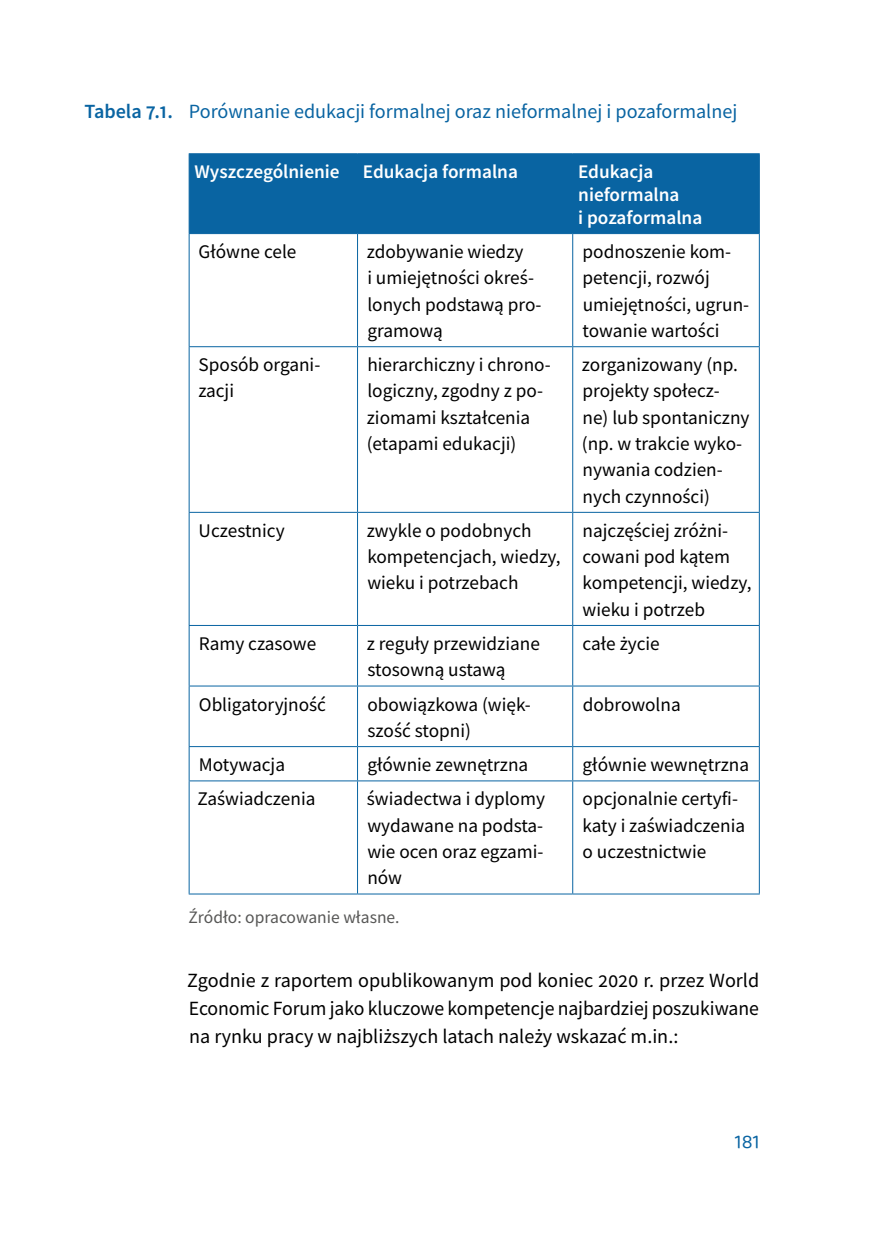
<style>
.page{position:relative;width:874px;height:1241px;background:#fff}
.page>*{position:absolute;margin:0;border:0;box-sizing:border-box;transform-origin:0 0}
.t1{font:20.12px/28px "Source Sans Pro";color:#000;text-align:justify}
.t2{font:20.12px "Source Sans Pro";color:#0964a2}
.t3{font:600 20.12px "Source Sans Pro";color:#0964a2}
.t4{font:19.25px/26.2px "Source Sans Pro";color:#000}
.t5{font:600 19.25px/22.8px "Source Sans Pro";letter-spacing:-.005em;color:#fff}
.t6{font:19.25px "Baloo 2";color:#0964a2}
.t7{font:17.5px "Source Sans Pro";color:#575756}
</style>
<div class="page">
<div style="left:190px;top:154px;width:568px;height:79px;background:#0964a2"></div>
<hr style="left:357px;top:154px;width:1px;height:79px;background:#0964a2">
<hr style="left:572px;top:154px;width:1px;height:79px;background:#0964a2">
<hr style="left:357px;top:234px;width:1px;height:112px;background:#0964a2">
<hr style="left:572px;top:234px;width:1px;height:112px;background:#0964a2">
<hr style="left:189px;top:346px;width:168px;height:1px;background:#0964a2">
<hr style="left:357px;top:346px;width:215px;height:1px;background:#0964a2">
<hr style="left:357px;top:347px;width:1px;height:165px;background:#0964a2">
<hr style="left:572px;top:346px;width:187px;height:1px;background:#0964a2">
<hr style="left:572px;top:347px;width:1px;height:165px;background:#0964a2">
<hr style="left:189px;top:512px;width:168px;height:1px;background:#0964a2">
<hr style="left:357px;top:512px;width:215px;height:1px;background:#0964a2">
<hr style="left:357px;top:512px;width:1px;height:113px;background:#0964a2">
<hr style="left:572px;top:512px;width:187px;height:1px;background:#0964a2">
<hr style="left:572px;top:512px;width:1px;height:113px;background:#0964a2">
<hr style="left:189px;top:625px;width:168px;height:1px;background:#0964a2">
<hr style="left:357px;top:625px;width:215px;height:1px;background:#0964a2">
<hr style="left:357px;top:625px;width:1px;height:60px;background:#0964a2">
<hr style="left:572px;top:625px;width:187px;height:1px;background:#0964a2">
<hr style="left:572px;top:625px;width:1px;height:60px;background:#0964a2">
<hr style="left:189px;top:685px;width:168px;height:1px;background:#0964a2">
<hr style="left:357px;top:685px;width:215px;height:1px;background:#0964a2">
<hr style="left:357px;top:686px;width:1px;height:60px;background:#0964a2">
<hr style="left:572px;top:685px;width:187px;height:1px;background:#0964a2">
<hr style="left:572px;top:686px;width:1px;height:60px;background:#0964a2">
<hr style="left:189px;top:746px;width:168px;height:1px;background:#0964a2">
<hr style="left:357px;top:746px;width:215px;height:1px;background:#0964a2">
<hr style="left:357px;top:747px;width:1px;height:33px;background:#0964a2">
<hr style="left:572px;top:746px;width:187px;height:1px;background:#0964a2">
<hr style="left:572px;top:747px;width:1px;height:33px;background:#0964a2">
<hr style="left:189px;top:780px;width:168px;height:1px;background:#0964a2">
<hr style="left:357px;top:780px;width:215px;height:1px;background:#0964a2">
<hr style="left:357px;top:781px;width:1px;height:112px;background:#0964a2">
<hr style="left:572px;top:780px;width:187px;height:1px;background:#0964a2">
<hr style="left:572px;top:781px;width:1px;height:112px;background:#0964a2">
<hr style="left:189px;top:153px;width:168px;height:1px;background:#0964a2">
<hr style="left:189px;top:154px;width:1px;height:79px;background:#0964a2">
<hr style="left:357px;top:153px;width:215px;height:1px;background:#0964a2">
<hr style="left:572px;top:153px;width:187px;height:1px;background:#0964a2">
<hr style="left:758px;top:154px;width:1px;height:79px;background:#0964a2">
<hr style="left:189px;top:233px;width:168px;height:1px;background:#0964a2">
<hr style="left:189px;top:234px;width:1px;height:112px;background:#0964a2">
<hr style="left:357px;top:233px;width:215px;height:1px;background:#0964a2">
<hr style="left:572px;top:233px;width:187px;height:1px;background:#0964a2">
<hr style="left:758px;top:234px;width:1px;height:112px;background:#0964a2">
<hr style="left:189px;top:347px;width:1px;height:165px;background:#0964a2">
<hr style="left:758px;top:347px;width:1px;height:165px;background:#0964a2">
<hr style="left:189px;top:512px;width:1px;height:113px;background:#0964a2">
<hr style="left:758px;top:512px;width:1px;height:113px;background:#0964a2">
<hr style="left:189px;top:625px;width:1px;height:60px;background:#0964a2">
<hr style="left:758px;top:625px;width:1px;height:60px;background:#0964a2">
<hr style="left:189px;top:686px;width:1px;height:60px;background:#0964a2">
<hr style="left:758px;top:686px;width:1px;height:60px;background:#0964a2">
<hr style="left:189px;top:747px;width:1px;height:33px;background:#0964a2">
<hr style="left:758px;top:747px;width:1px;height:33px;background:#0964a2">
<hr style="left:189px;top:781px;width:1px;height:112px;background:#0964a2">
<hr style="left:758px;top:781px;width:1px;height:112px;background:#0964a2">
<hr style="left:189px;top:893px;width:168px;height:1px;background:#0964a2">
<hr style="left:357px;top:893px;width:215px;height:1px;background:#0964a2">
<hr style="left:572px;top:893px;width:187px;height:1px;background:#0964a2">
<p class="t3" style="left:84px;top:98px;width:90px">Tabela 7.1.</p>
<p class="t2" style="left:189px;top:99px;width:549px">Porównanie edukacji formalnej oraz nieformalnej i pozaformalnej</p>
<p class="t5" style="left:194px;top:160px;width:325px">Wyszczególnienie Edukacja formalna</p>
<p class="t5" style="left:577px;top:160px;width:126px">Edukacja nieformalna<br>i pozaformalna</p>
<p class="t4" style="left:198px;top:238px;width:99px">Główne cele</p>
<p class="t4" style="left:366px;top:238px;width:176px">zdobywanie wiedzy<br>i umiejętności okreś&shy;lonych podstawą pro‑ gramową</p>
<p class="t4" style="left:582px;top:238px;width:168px">podnoszenie kom‑ petencji, rozwój umiejętności, ugrun‑ towanie wartości</p>
<p class="t4" style="left:198px;top:351px;width:123px">Sposób organi‑ zacji</p>
<p class="t4" style="left:366px;top:351px;width:185px">hierarchiczny i chrono‑ logiczny, zgodny z po‑ ziomami kształcenia (etapami edukacji)</p>
<p class="t4" style="left:581px;top:351px;width:169px">zorganizowany (np. projekty społecz‑ ne) lub spontaniczny (np. w trakcie wyko‑ nywania codzien‑ nych czynności)</p>
<p class="t4" style="left:198px;top:517px;width:88px">Uczestnicy</p>
<p class="t4" style="left:366px;top:517px;width:195px">zwykle o podobnych kompetencjach, wiedzy, wieku i potrzebach</p>
<p class="t4" style="left:582px;top:517px;width:170px">najczęściej zróżni‑ cowani pod kątem kompetencji, wiedzy, wieku i potrzeb</p>
<p class="t4" style="left:199px;top:630px;width:119px">Ramy czasowe</p>
<p class="t4" style="left:366px;top:630px;width:175px">z reguły przewidziane stosowną ustawą</p>
<p class="t4" style="left:582px;top:630px;width:79px">całe życie</p>
<p class="t4" style="left:199px;top:690px;width:129px">Obligatoryjność</p>
<p class="t4" style="left:367px;top:690px;width:165px">obowiązkowa (więk‑ szość stopni)</p>
<p class="t4" style="left:582px;top:690px;width:99px">dobrowolna</p>
<p class="t4" style="left:199px;top:751px;width:88px">Motywacja</p>
<p class="t4" style="left:367px;top:751px;width:162px">głównie zewnętrzna</p>
<p class="t4" style="left:582px;top:751px;width:168px">głównie wewnętrzna</p>
<p class="t4" style="left:197px;top:785px;width:120px">Zaświadczenia</p>
<p class="t4" style="left:366px;top:785px;width:180px;text-align:justify">świadectwa i dyplomy wydawane na podsta‑ wie ocen oraz egzami‑ nów</p>
<p class="t4" style="left:582px;top:785px;width:164px">opcjonalnie certyfi‑ katy i zaświadczenia o uczestnictwie</p>
<p class="t7" style="left:188px;top:906px;width:212px">Źródło: opracowanie własne.</p>
<p class="t1" style="left:187px;top:965px;width:573px">Zgodnie z raportem opublikowanym pod koniec 2020 r. przez World Economic Forum jako kluczowe kompetencje najbardziej poszukiwane na rynku pracy w najbliższych latach należy wskazać m.in.:</p>
<p class="t6" style="left:734px;top:1128px;width:26px">181</p>
</div>
